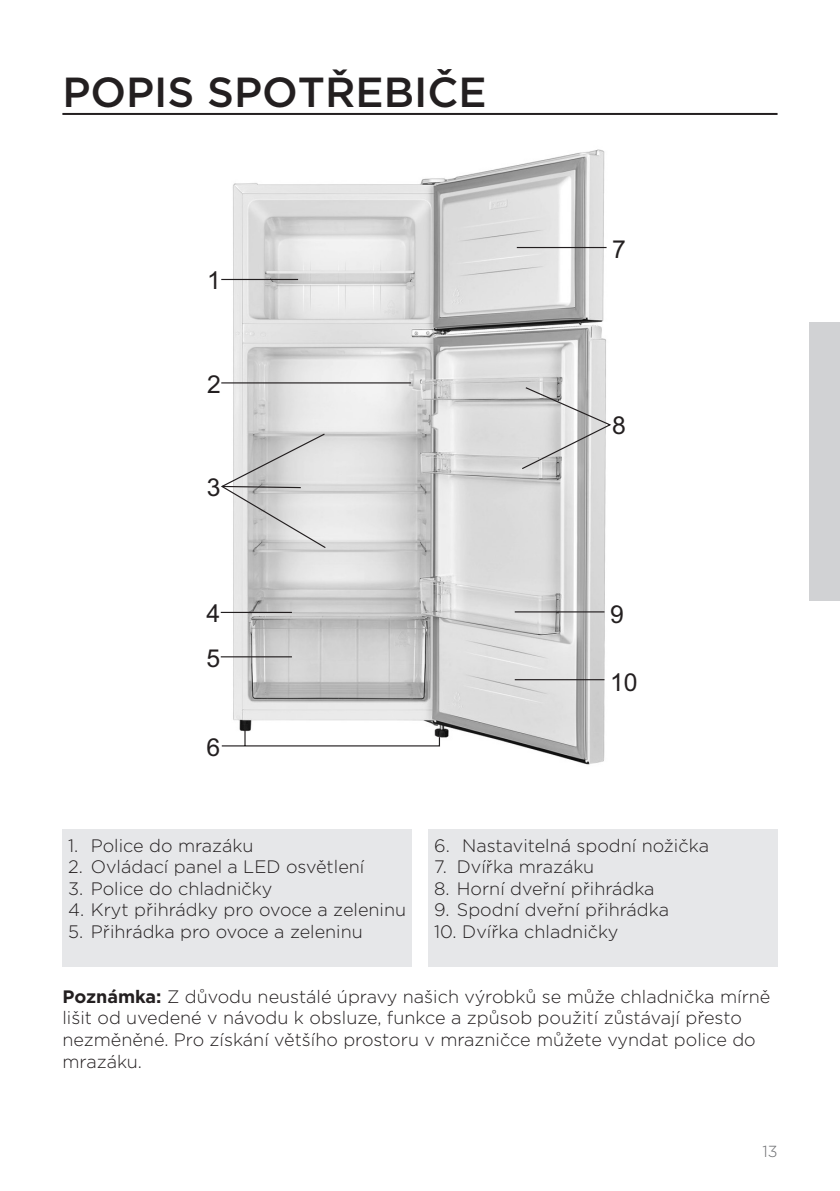
<style>
.page{position:relative;width:840px;height:1191px;background:#fff}
.page>*{position:absolute;margin:0;border:0;box-sizing:border-box;transform-origin:0 0}
.glavni_naslov{font:500 42px "Gotham";color:#231f20}
.t1{font:24.8px/44.4px "Arial";color:#231f20}
.seznam_stevilke_opis{font:300 18px "Gotham";color:#231f20}
.seznam{font:300 18px/21.6px "Gotham";color:#231f20}
.t2{font:300 16px "Gotham";color:#6c6d70}
.s1{font-weight:700}
</style>
<div class="page">
<hr style="left:62px;top:113px;width:715px;height:2px;background:#231f20">
<div style="left:808px;top:322px;width:31px;height:279px;background:#d1d2d4"></div>
<img style="left:227px;top:149px;width:380px;height:616px">
<hr style="left:221px;top:279px;width:77px;height:1px;background:#231f20">
<hr style="left:221px;top:382px;width:190px;height:1px;background:#231f20">
<hr style="left:221px;top:612px;width:71px;height:1px;background:#231f20">
<hr style="left:221px;top:656px;width:71px;height:1px;background:#231f20">
<svg style="left:221px;top:728px;width:219px;height:19px"></svg>
<hr style="left:516px;top:247px;width:90px;height:1px;background:#231f20">
<svg style="left:520px;top:386px;width:91px;height:84px"></svg>
<hr style="left:514px;top:611px;width:90px;height:1px;background:#231f20">
<hr style="left:514px;top:679px;width:90px;height:1px;background:#231f20">
<svg style="left:221px;top:432px;width:106px;height:117px"></svg>
<div style="left:62px;top:829px;width:349px;height:138px;background:#e6e7e9"></div>
<div style="left:428px;top:829px;width:349px;height:138px;background:#e6e7e9"></div>
<p class="glavni_naslov" style="left:62px;top:65px;width:425px">POPIS SPOTŘEBIČE</p>
<p class="t1" style="left:207px;top:259px;width:15px">1</p>
<p class="t1" style="left:207px;top:362px;width:15px">2</p>
<p class="t1" style="left:207px;top:465px;width:15px">3</p>
<p class="t1" style="left:206px;top:591px;width:15px">4<br>5</p>
<p class="t1" style="left:206px;top:725px;width:15px">6</p>
<p class="t1" style="left:611px;top:227px;width:15px">7</p>
<p class="t1" style="left:611px;top:403px;width:15px">8</p>
<p class="t1" style="left:609px;top:592px;width:15px">9</p>
<p class="t1" style="left:609px;top:659px;width:29px">10</p>
<p class="seznam_stevilke_opis" style="left:68px;top:834px;width:187px">1. Police do mrazáku</p>
<p class="seznam_stevilke_opis" style="left:68px;top:855px;width:297px">2. Ovládací panel a LED osvětlení</p>
<p class="seznam_stevilke_opis" style="left:68px;top:877px;width:206px">3. Police do chladničky</p>
<p class="seznam_stevilke_opis" style="left:68px;top:898px;width:339px">4. Kryt přihrádky pro ovoce a zeleninu</p>
<p class="seznam_stevilke_opis" style="left:68px;top:920px;width:296px">5. Přihrádka pro ovoce a zeleninu</p>
<p class="seznam_stevilke_opis" style="left:434px;top:834px;width:276px">6. Nastavitelná spodní nožička</p>
<p class="seznam_stevilke_opis" style="left:434px;top:855px;width:161px">7. Dvířka mrazáku</p>
<p class="seznam_stevilke_opis" style="left:434px;top:877px;width:222px">8. Horní dveřní přihrádka</p>
<p class="seznam_stevilke_opis" style="left:434px;top:898px;width:236px">9. Spodní dveřní přihrádka</p>
<p class="seznam_stevilke_opis" style="left:434px;top:920px;width:186px">10. Dvířka chladničky</p>
<p class="seznam" style="left:62px;top:985px;width:709px"><span class="s1">Poznámka:</span> Z důvodu neustálé úpravy našich výrobků se může chladnička mírně lišit od uvedené v návodu k obsluze, funkce a způsob použití zůstávají přesto nezměněné. Pro získání většího prostoru v mrazničce můžete vyndat police do mrazáku.</p>
<p class="t2" style="left:762px;top:1140px;width:17px">13</p>
</div>
